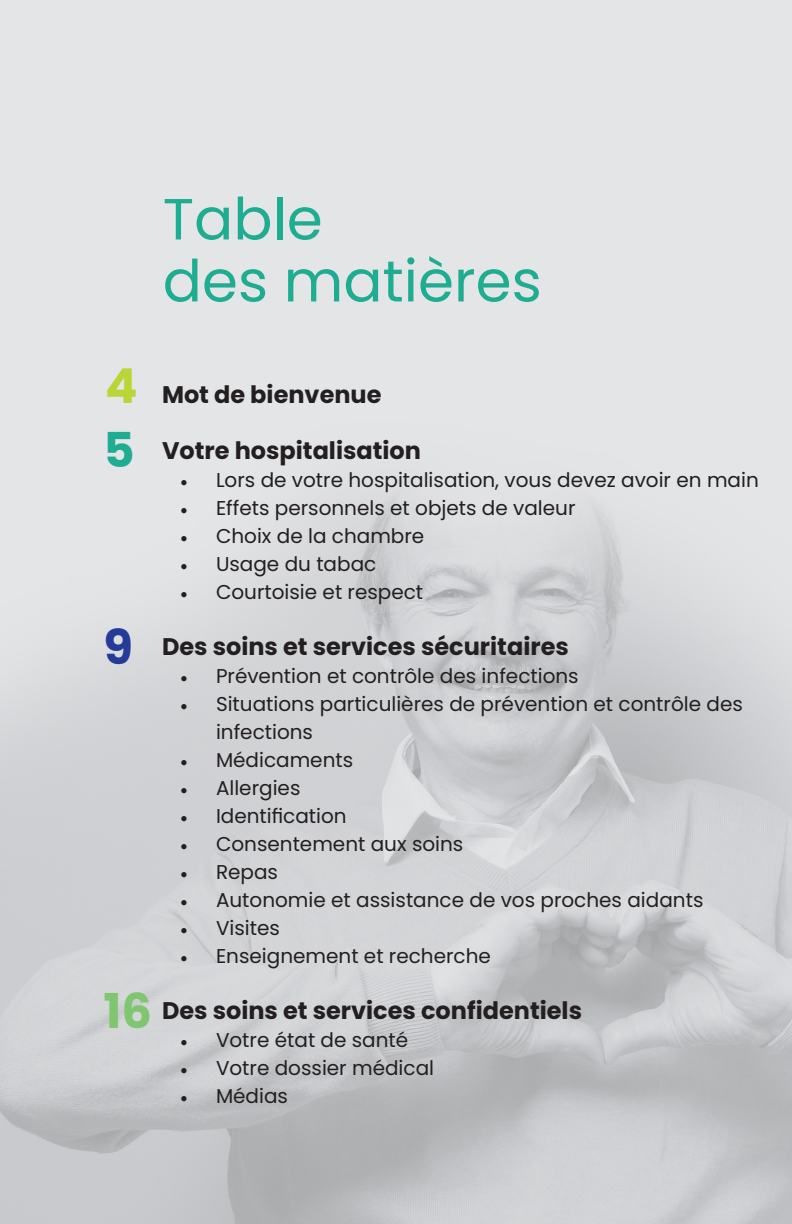
<style>
.page{position:relative;width:792px;height:1224px;background:#e4e5e7}
.page>*{position:absolute;margin:0;border:0;box-sizing:border-box;transform-origin:0 0}
.t1{font:58px/62px "Poppins";color:#1fad91}
.t2{font:700 48px "Poppins";color:#80c671}
.t3{font:700 48px "Poppins";color:#1fad91}
.t4{font:700 48px "Poppins";color:#b9d536}
.t5{font:700 48px "Poppins";color:#243c97}
.t6{font:700 24px "Poppins";color:#231f20}
.t7{font:20px/28px "Poppins";color:#231f20}
.s1{font-family:"Minion Pro"}
</style>
<div class="page">
<img style="left:0;top:490px;width:792px;height:734px">
<h1 class="t1" style="left:163px;top:188px;width:381px">Table<br>des matières</h1>
<h2 class="t4" style="left:105px;top:358px;width:34px">4</h2>
<h2 class="t3" style="left:103px;top:422px;width:33px">5</h2>
<h2 class="t5" style="left:103px;top:619px;width:31px">9</h2>
<h2 class="t2" style="left:103px;top:983px;width:50px">16</h2>
<p class="t6" style="left:162px;top:381px;width:221px">Mot de bienvenue</p>
<p class="t6" style="left:162px;top:437px;width:261px">Votre hospitalisation</p>
<p class="t7" style="left:180px;top:466px;width:580px"><span class="s1">•</span> Lors de votre hospitalisation, vous devez avoir en main</p>
<p class="t7" style="left:180px;top:494px;width:397px"><span class="s1">•</span> Effets personnels et objets de valeur</p>
<p class="t7" style="left:180px;top:522px;width:246px"><span class="s1">•</span> Choix de la chambre</p>
<p class="t7" style="left:180px;top:550px;width:198px"><span class="s1">•</span> Usage du tabac</p>
<p class="t7" style="left:180px;top:578px;width:245px"><span class="s1">•</span> Courtoisie et respect</p>
<p class="t6" style="left:162px;top:633px;width:408px">Des soins et services sécuritaires</p>
<p class="t7" style="left:180px;top:662px;width:400px"><span class="s1">•</span> Prévention et contrôle des infections</p>
<p class="t7" style="left:216px;top:690px;width:528px;text-indent:-36px"><span class="s1">•</span> Situations particulières de prévention et contrôle des infections</p>
<p class="t7" style="left:180px;top:746px;width:175px"><span class="s1">•</span> Médicaments</p>
<p class="t7" style="left:180px;top:774px;width:122px"><span class="s1">•</span> Allergies</p>
<p class="t7" style="left:180px;top:802px;width:168px"><span class="s1">•</span> Identification</p>
<p class="t7" style="left:180px;top:830px;width:285px"><span class="s1">•</span> Consentement aux soins</p>
<p class="t7" style="left:180px;top:858px;width:100px"><span class="s1">•</span> Repas</p>
<p class="t7" style="left:180px;top:886px;width:525px"><span class="s1">•</span> Autonomie et assistance de vos proches aidants</p>
<p class="t7" style="left:180px;top:914px;width:101px"><span class="s1">•</span> Visites</p>
<p class="t7" style="left:180px;top:942px;width:312px"><span class="s1">•</span> Enseignement et recherche</p>
<p class="t6" style="left:162px;top:997px;width:422px">Des soins et services confidentiels</p>
<p class="t7" style="left:180px;top:1026px;width:230px"><span class="s1">•</span> Votre état de santé</p>
<p class="t7" style="left:180px;top:1054px;width:256px"><span class="s1">•</span> Votre dossier médical</p>
<p class="t7" style="left:180px;top:1082px;width:110px"><span class="s1">•</span> Médias</p>
</div>
